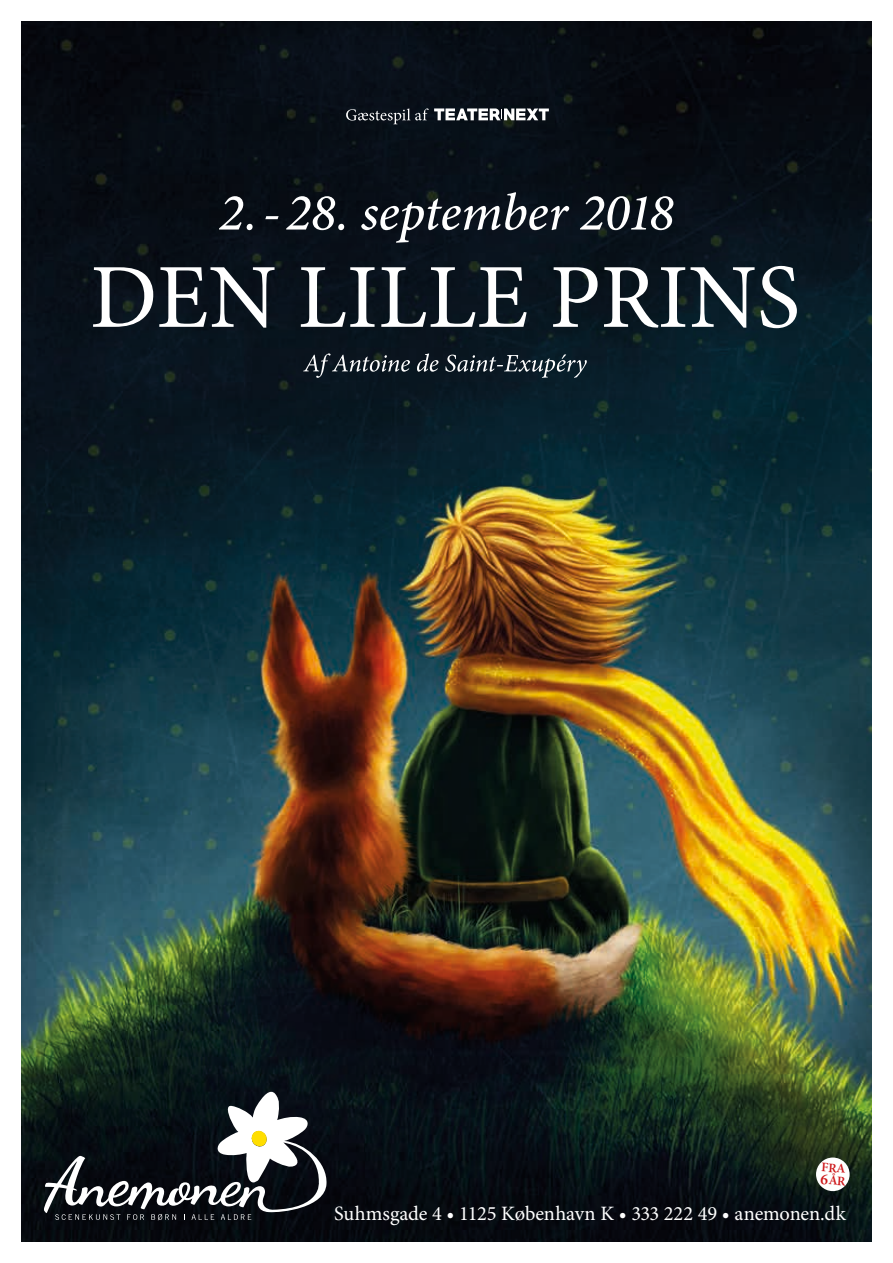
<style>
.page{position:relative;width:893px;height:1263px;background:#fff}
.page>*{position:absolute;margin:0;border:0;box-sizing:border-box;transform-origin:0 0}
.t1{font:italic 500 52.5px "Minion Pro";letter-spacing:-.01em;color:#fff}
.t2{font:20.4px "Minion Pro";letter-spacing:-.01em;color:#fff}
.t3{font:600 13.05px/12.1px "Minion Pro";color:#cd171a}
.s1{font-size:15.45px}
</style>
<div class="page">
<img style="left:21px;top:21px;width:851px;height:1221px">
<svg style="left:44px;top:1092px;width:282px;height:128px"></svg>
<svg style="left:93px;top:267px;width:60px;height:60px"></svg>
<svg style="left:159px;top:267px;width:116px;height:61px"></svg>
<svg style="left:301px;top:267px;width:74px;height:60px"></svg>
<svg style="left:381px;top:267px;width:146px;height:60px"></svg>
<svg style="left:553px;top:267px;width:45px;height:60px"></svg>
<svg style="left:604px;top:267px;width:81px;height:61px"></svg>
<svg style="left:691px;top:267px;width:64px;height:61px"></svg>
<svg style="left:761px;top:266px;width:36px;height:62px"></svg>
<svg style="left:303px;top:353px;width:107px;height:25px;background:#303a42"></svg>
<svg style="left:417px;top:353px;width:21px;height:19px"></svg>
<svg style="left:445px;top:354px;width:142px;height:24px;background:#33414a"></svg>
<svg style="left:346px;top:108px;width:203px;height:16px"></svg>
<div style="left:816px;top:1157px;width:34px;height:34px;background:#fff;border-radius:50%"></div>
<h1 class="t1" style="left:219px;top:192px;width:457px">2. - 28. september 2018</h1>
<p class="t3" style="left:822px;top:1161px;width:27px;rotate:4deg">FRA<br><span class="s1">6</span> ÅR</p>
<p class="t2" style="left:334px;top:1199px;width:513px">Suhmsgade 4 • 1125 København K • 333 222 49 • anemonen.dk</p>
</div>
